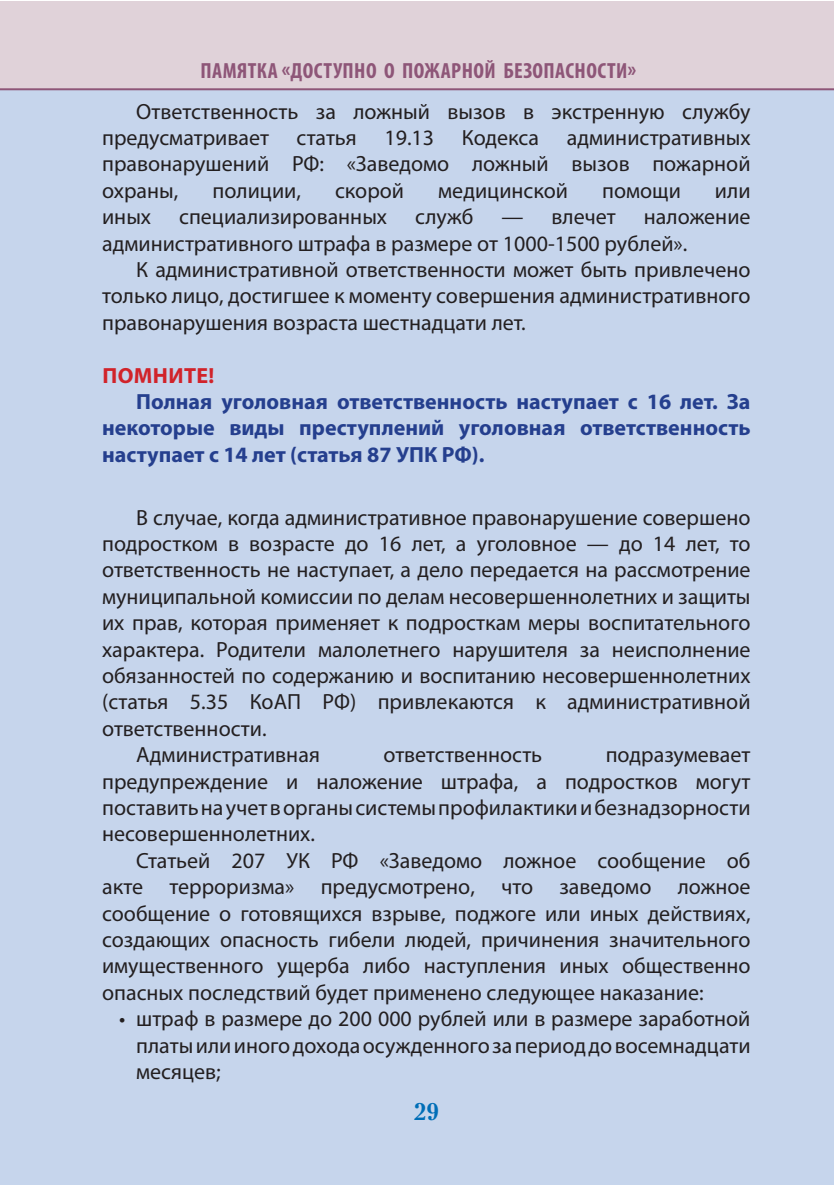
<style>
.page{position:relative;width:834px;height:1185px;background:#fff}
.page>*{position:absolute;margin:0;border:0;box-sizing:border-box;transform-origin:0 0}
.t1{font:700 24px "Petersburg C";color:#006eb7}
.t2{font:22px/26.4px "Myriad Pro";color:#231f20;text-align:justify}
.t3{font:700 22px/26.4px "Myriad Pro";color:#253f8e;text-align:justify}
.t4{font:700 condensed 22px "Myriad Pro";letter-spacing:.02em;color:#8e5678}
.t5{font:700 22px "Myriad Pro";letter-spacing:.02em;color:#d1232a}
</style>
<div class="page">
<div style="left:0;top:1px;width:833px;height:90px;background:#e0d2d9"></div>
<div style="left:0;top:91px;width:833px;height:1094px;background:#c6d5ec"></div>
<hr style="left:0;top:88px;width:833px;height:2px;background:#8e5678">
<p class="t4" style="left:200px;top:56px;width:437px">ПАМЯТКА «ДОСТУПНО О ПОЖАРНОЙ БЕЗОПАСНОСТИ»</p>
<p class="t2" style="left:102px;top:98px;width:650px;text-indent:34px">Ответственность за ложный вызов в экстренную службу предусматривает</p>
<p class="t2" style="left:296px;top:124px;width:62px">статья</p>
<p class="t2" style="left:384px;top:124px;width:51px">19.13</p>
<p class="t2" style="left:461px;top:124px;width:79px">Кодекса</p>
<p class="t2" style="left:102px;top:124px;width:649px;text-indent:464px">административных правонарушений РФ: «Заведомо ложный вызов пожарной охраны,</p>
<p class="t2" style="left:212px;top:177px;width:90px">полиции,</p>
<p class="t2" style="left:335px;top:177px;width:71px">скорой</p>
<p class="t2" style="left:438px;top:177px;width:131px">медицинской</p>
<p class="t2" style="left:602px;top:177px;width:80px">помощи</p>
<p class="t2" style="left:714px;top:177px;width:37px">или</p>
<p class="t2" style="left:102px;top:203px;width:51px">иных</p>
<p class="t2" style="left:179px;top:203px;width:209px">специализированных</p>
<p class="t2" style="left:415px;top:203px;width:60px">служб</p>
<p class="t2" style="left:501px;top:203px;width:116px">— влечет</p>
<p class="t2" style="left:102px;top:203px;width:649px;text-indent:541px">наложение административного штрафа в размере от 1000-1500 рублей».</p>
<p class="t2" style="left:102px;top:256px;width:650px;text-indent:34px">К административной ответственности может быть привлечено только лицо, достигшее к моменту совершения административного правонарушения возраста шестнадцати лет.</p>
<p class="t5" style="left:102px;top:361px;width:114px">ПОМНИТЕ!</p>
<p class="t3" style="left:102px;top:388px;width:650px;text-indent:34px">Полная уголовная ответственность наступает с 16 лет. За некоторые виды преступлений уголовная ответственность наступает с 14 лет (статья 87 УПК РФ).</p>
<p class="t2" style="left:136px;top:504px;width:615px">В случае, когда административное правонарушение совершено</p>
<p class="t2" style="left:102px;top:530px;width:650px">подростком в возрасте до 16 лет, а уголовное — до 14 лет, то</p>
<p class="t2" style="left:102px;top:556px;width:650px">ответственность не наступает, а дело передается на рассмотрение</p>
<p class="t2" style="left:102px;top:583px;width:649px">муниципальной комиссии по делам несовершеннолетних и защиты</p>
<p class="t2" style="left:102px;top:609px;width:649px">их прав, которая применяет к подросткам меры воспитательного</p>
<p class="t2" style="left:102px;top:636px;width:650px">характера. Родители малолетнего нарушителя за неисполнение</p>
<p class="t2" style="left:102px;top:662px;width:649px">обязанностей по содержанию и воспитанию несовершеннолетних</p>
<p class="t2" style="left:102px;top:688px;width:649px">(статья 5.35 КоАП РФ) привлекаются к административной</p>
<p class="t2" style="left:102px;top:715px;width:166px">ответственности.</p>
<p class="t2" style="left:136px;top:741px;width:185px">Административная</p>
<p class="t2" style="left:383px;top:741px;width:160px">ответственность</p>
<p class="t2" style="left:102px;top:741px;width:650px;text-indent:503px">подразумевает предупреждение и наложение штрафа, а подростков могут поставить на учет в органы системы профилактики и безнадзорности несовершеннолетних.</p>
<p class="t2" style="left:102px;top:847px;width:650px;text-indent:34px">Статьей 207 УК РФ «Заведомо ложное сообщение об акте терроризма» предусмотрено, что заведомо ложное сообщение о готовящихся взрыве, поджоге или иных действиях, создающих опасность гибели людей, причинения значительного имущественного ущерба либо наступления иных общественно опасных последствий будет применено следующее наказание:</p>
<p class="t2" style="left:136px;top:1005px;width:616px;text-indent:-17px">• штраф в размере до 200 000 рублей или в размере заработной платы или иного дохода осужденного за период до восемнадцати месяцев;</p>
<p class="t1" style="left:413px;top:1096px;width:27px">29</p>
</div>
